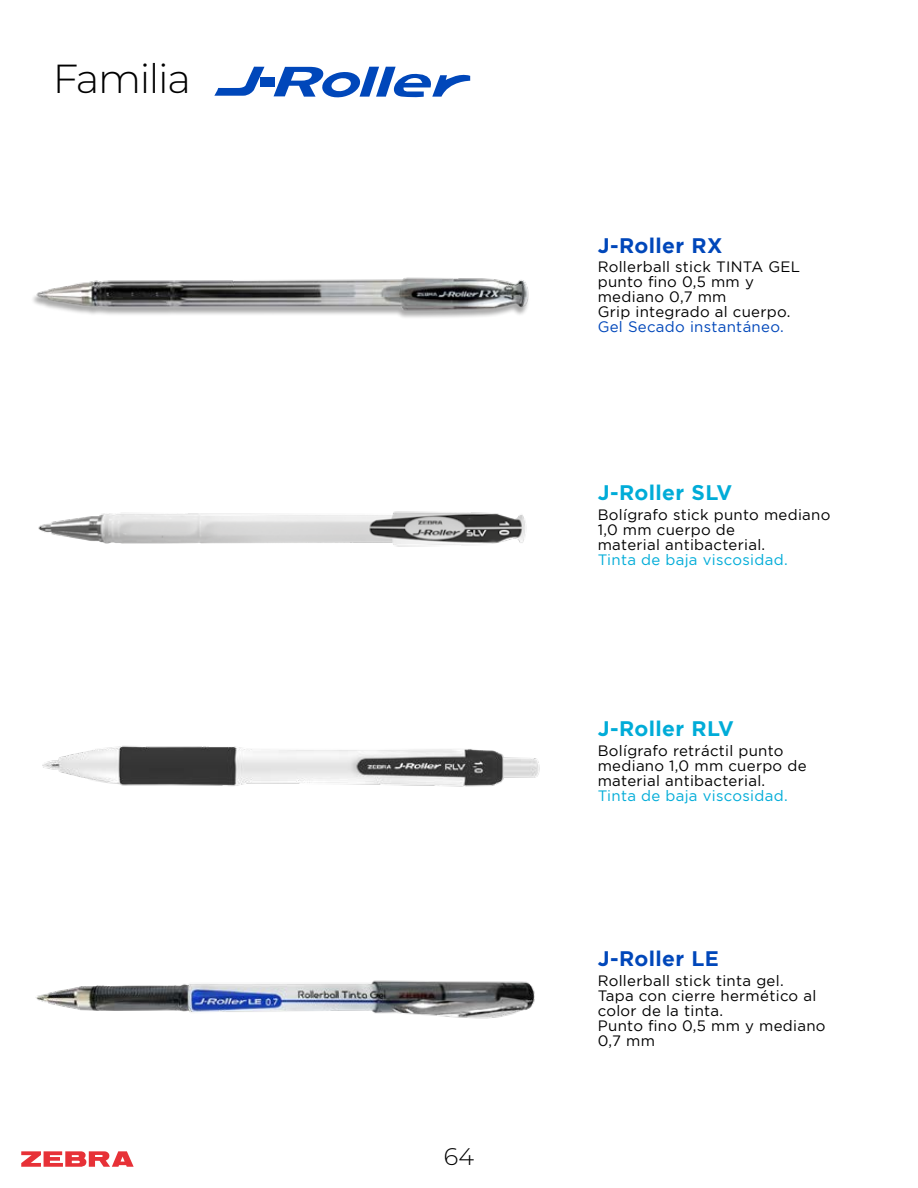
<style>
.page{position:relative;width:918px;height:1188px;background:#fff}
.page>*{position:absolute;margin:0;border:0;box-sizing:border-box;transform-origin:0 0}
.t1{font:300 40.5px "Montserrat";letter-spacing:-.035em;color:#000}
.t2{font:300 24px "Montserrat";color:#000}
.t3{font:700 21px "Homepage Baukasten";letter-spacing:.02em;color:#00acd8}
.t4{font:700 21px "Homepage Baukasten";letter-spacing:.02em;color:#0047ba}
.t5{font:15px/15px "Homepage Baukasten";letter-spacing:.02em;color:#000}
.t6{font:15px "Homepage Baukasten";letter-spacing:.02em;color:#00acd8}
.t7{font:15px "Homepage Baukasten";letter-spacing:.02em;color:#0047ba}
</style>
<div class="page">
<svg style="left:21px;top:1151px;width:113px;height:16px"></svg>
<svg style="left:274px;top:67px;width:196px;height:31px"></svg>
<div style="left:260px;top:77px;width:15px;height:10px;background:#0047ba"></div>
<svg style="left:214px;top:67px;width:50px;height:29px"></svg>
<img style="left:33px;top:277px;width:496px;height:41px">
<img style="left:38px;top:511px;width:488px;height:36px">
<img style="left:42px;top:745px;width:498px;height:42px">
<img style="left:35px;top:980px;width:500px;height:39px">
<h1 class="t1" style="left:53px;top:51px;width:140px">Familia</h1>
<h2 class="t2" style="left:444px;top:1140px;width:32px">64</h2>
<h3 class="t4" style="left:598px;top:233px;width:126px">J-Roller RX</h3>
<p class="t5" style="left:598px;top:259px;width:204px">Rollerball stick TINTA GEL punto fino 0,5 mm y mediano 0,7 mm<br>Grip integrado al cuerpo.</p>
<p class="t7" style="left:598px;top:318px;width:187px">Gel Secado instantáneo.</p>
<h3 class="t3" style="left:598px;top:480px;width:136px">J-Roller SLV</h3>
<p class="t5" style="left:598px;top:507px;width:234px">Bolígrafo stick punto mediano<br>1,0 mm cuerpo de<br>material antibacterial.</p>
<p class="t6" style="left:598px;top:551px;width:191px">Tinta de baja viscosidad.</p>
<h3 class="t3" style="left:598px;top:716px;width:138px">J-Roller RLV</h3>
<p class="t5" style="left:598px;top:743px;width:210px">Bolígrafo retráctil punto mediano 1,0 mm cuerpo de material antibacterial.</p>
<p class="t6" style="left:598px;top:787px;width:191px">Tinta de baja viscosidad.</p>
<h3 class="t4" style="left:598px;top:947px;width:123px">J-Roller LE</h3>
<p class="t5" style="left:598px;top:973px;width:229px">Rollerball stick tinta gel.<br>Tapa con cierre hermético al color de la tinta.<br>Punto fino 0,5 mm y mediano<br>0,7 mm</p>
</div>
